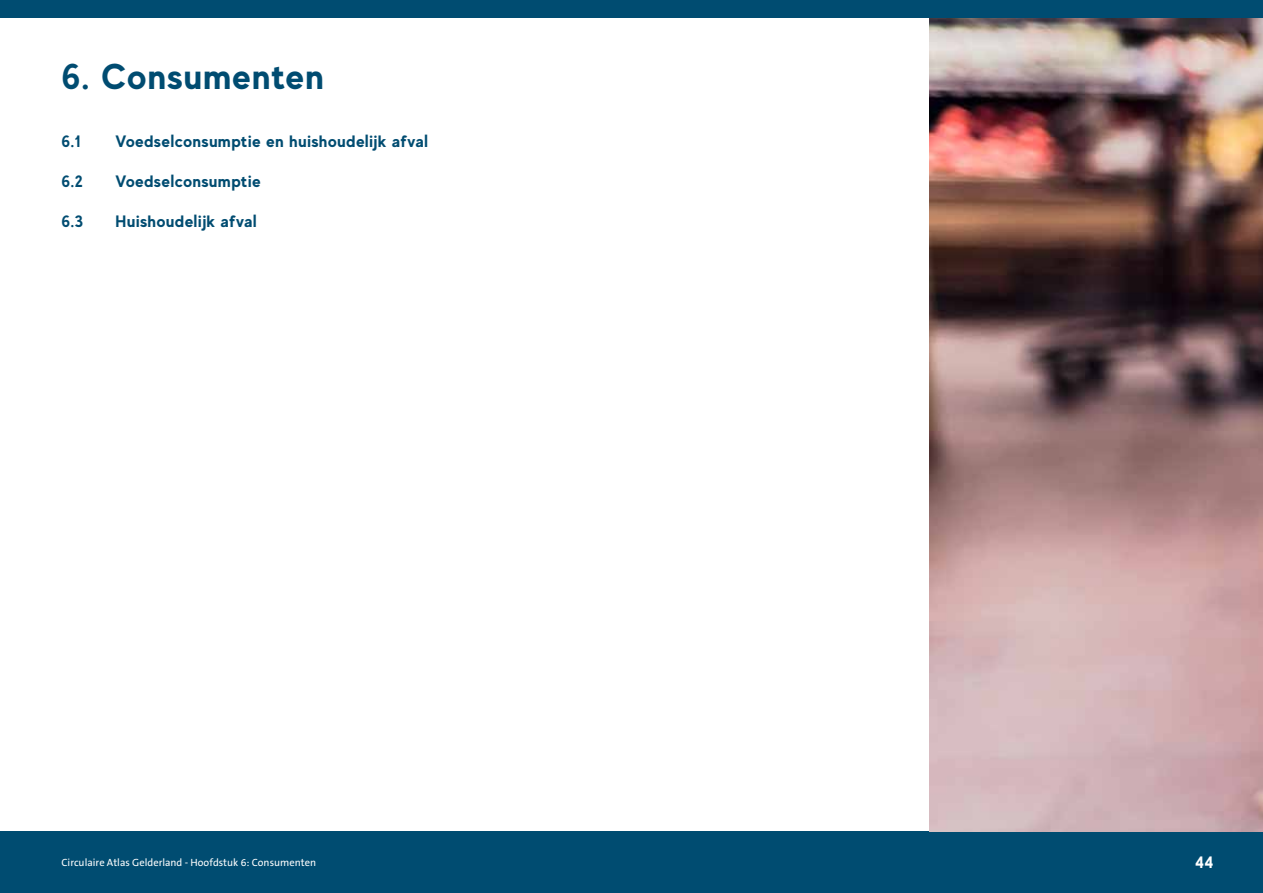
<style>
.page{position:relative;width:1263px;height:893px;background:#fff}
.page>*{position:absolute;margin:0;border:0;box-sizing:border-box;transform-origin:0 0}
.H1_Hoofdstuktitel{font:700 36px "MADE Evolve Sans";letter-spacing:.04em;color:#004c71}
.H2_Subkop{font:700 16.5px "MADE Evolve Sans";letter-spacing:.04em;color:#004c71}
.t1{font:700 16.5px "MADE Evolve Sans";color:#fff}
.t2{font:10.5px "The Sans B5 Plain";color:#fff}
</style>
<div class="page">
<div style="left:0;top:0;width:1263px;height:18px;background:#004c71"></div>
<div style="left:0;top:831px;width:1263px;height:62px;background:#004c71"></div>
<img style="left:930px;top:18px;width:333px;height:813px">
<p class="H1_Hoofdstuktitel" style="left:62px;top:53px;width:264px">6. Consumenten</p>
<p class="H2_Subkop" style="left:62px;top:131px;width:21px">6.1</p>
<p class="H2_Subkop" style="left:116px;top:131px;width:314px">Voedselconsumptie en huishoudelijk afval</p>
<p class="H2_Subkop" style="left:62px;top:171px;width:23px">6.2</p>
<p class="H2_Subkop" style="left:116px;top:171px;width:147px">Voedselconsumptie</p>
<p class="H2_Subkop" style="left:62px;top:210px;width:23px">6.3</p>
<p class="H2_Subkop" style="left:116px;top:210px;width:143px">Huishoudelijk afval</p>
<p class="t2" style="left:62px;top:857px;width:256px">Circulaire Atlas Gelderland - Hoofdstuk 6: Consumenten</p>
<p class="t1" style="left:1195px;top:852px;width:20px">44</p>
</div>
